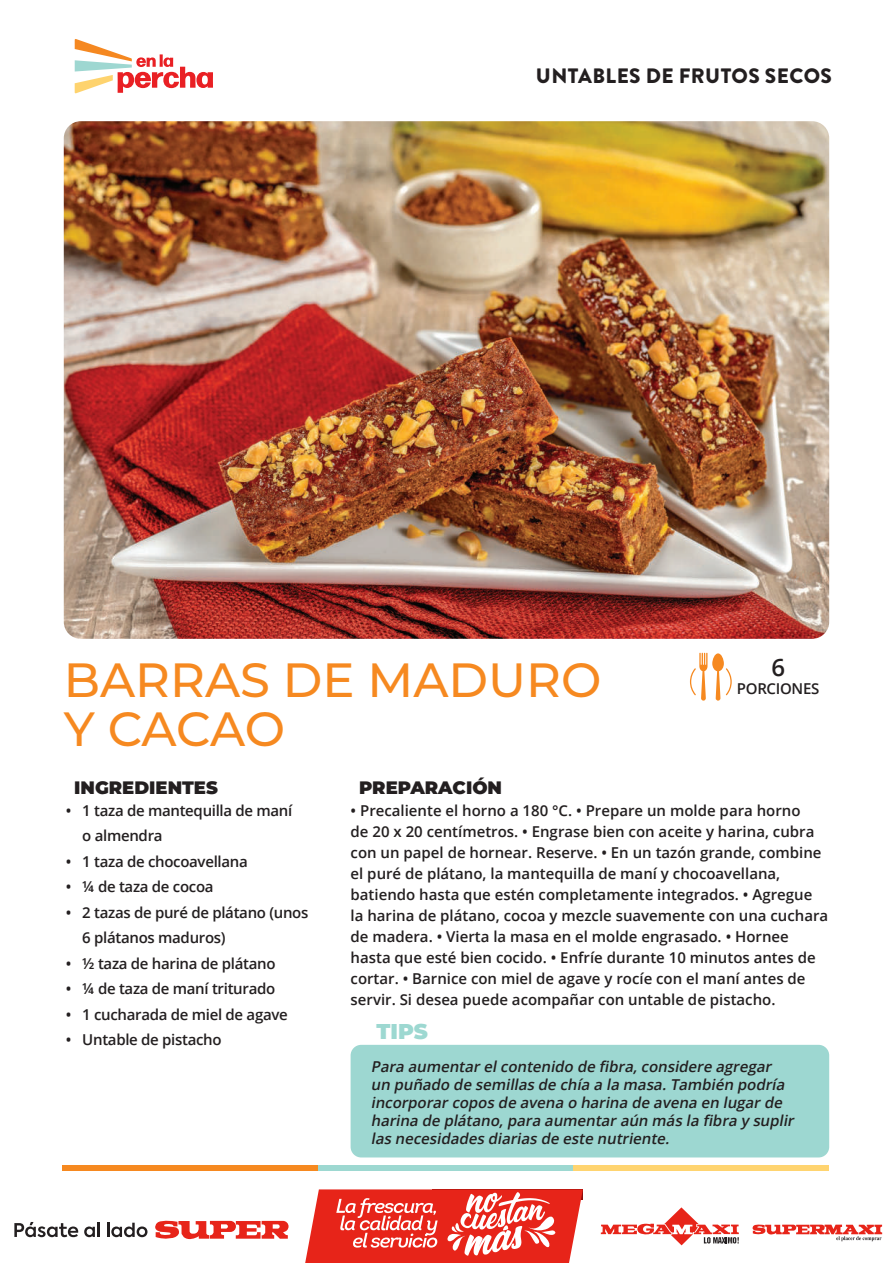
<style>
.page{position:relative;width:893px;height:1263px;background:#fff}
.page>*{position:absolute;margin:0;border:0;box-sizing:border-box;transform-origin:0 0}
.t1{font:500 48px/49.5px "Montserrat";color:#f68920}
.t2{font:600 24px "Open Sans";color:#231f20}
.t3{font:900 21.45px "Montserrat";color:#9dd8d1}
.t4{font:900 20.85px "Brandon Grotesque";letter-spacing:.02em;color:#231f20}
.t5{font:900 18px "Montserrat";color:#231f20}
.t6{font:600 15px/21px "Open Sans";color:#231f20}
.t7{font:italic 600 15px/18px "Open Sans";color:#231f20}
.t8{font:600 15px/25.5px "Open Sans";letter-spacing:-.02em;color:#231f20}
</style>
<div class="page">
<svg style="left:601px;top:1207px;width:138px;height:38px"></svg>
<svg style="left:752px;top:1224px;width:130px;height:17px"></svg>
<svg style="left:155px;top:1220px;width:134px;height:20px"></svg>
<svg style="left:14px;top:1222px;width:64px;height:15px"></svg>
<svg style="left:84px;top:1226px;width:11px;height:11px"></svg>
<hr style="left:97px;top:1223px;width:3px;height:14px;background:#231f20">
<svg style="left:107px;top:1223px;width:40px;height:14px"></svg>
<svg style="left:305px;top:1189px;width:278px;height:74px"></svg>
<svg style="left:75px;top:39px;width:138px;height:55px"></svg>
<div style="left:63px;top:1165px;width:255px;height:5px;background:#f68920"></div>
<div style="left:318px;top:1165px;width:256px;height:5px;background:#9dd8d1"></div>
<div style="left:574px;top:1165px;width:255px;height:5px;background:#ffd470"></div>
<img style="left:64px;top:121px;width:765px;height:518px">
<svg style="left:690px;top:653px;width:42px;height:48px"></svg>
<div style="left:351px;top:1045px;width:478px;height:112px;background:#9dd7d1;border-radius:11px"></div>
<h3 class="t4" style="left:536px;top:61px;width:298px">UNTABLES DE FRUTOS SECOS</h3>
<h2 class="t2" style="left:771px;top:651px;width:15px">6</h2>
<p class="t8" style="left:737px;top:676px;width:84px">PORCIONES</p>
<h1 class="t1" style="left:64px;top:653px;width:539px">BARRAS DE MADURO<br>Y CACAO</h1>
<p class="t5" style="left:74px;top:774px;width:145px">INGREDIENTES</p>
<p class="t5" style="left:359px;top:774px;width:144px">PREPARACIÓN</p>
<p class="t8" style="left:82px;top:797px;width:212px;text-indent:-17px">• 1 taza de mantequilla de maní o almendra</p>
<p class="t8" style="left:66px;top:848px;width:183px">• 1 taza de chocoavellana</p>
<p class="t8" style="left:66px;top:874px;width:149px">• ¼ de taza de cocoa</p>
<p class="t8" style="left:82px;top:899px;width:228px;text-indent:-16px">• 2 tazas de puré de plátano (unos<br>6 plátanos maduros)</p>
<p class="t8" style="left:66px;top:950px;width:211px">• ½ taza de harina de plátano</p>
<p class="t8" style="left:66px;top:976px;width:211px">• ¼ de taza de maní triturado</p>
<p class="t8" style="left:66px;top:1001px;width:223px">• 1 cucharada de miel de agave</p>
<p class="t8" style="left:66px;top:1027px;width:157px">• Untable de pistacho</p>
<p class="t6" style="left:351px;top:799px;width:479px">• Precaliente el horno a 180 °C. • Prepare un molde para horno<br>de 20 x 20 centímetros. • Engrase bien con aceite y harina, cubra con un papel de hornear. Reserve. • En un tazón grande, combine el puré de plátano, la mantequilla de maní y chocoavellana, batiendo hasta que estén completamente integrados. • Agregue la harina de plátano, cocoa y mezcle suavemente con una cuchara de madera. • Vierta la masa en el molde engrasado. • Hornee hasta que esté bien cocido. • Enfríe durante 10 minutos antes de cortar. • Barnice con miel de agave y rocíe con el maní antes de servir. Si desea puede acompañar con untable de pistacho.</p>
<h3 class="t3" style="left:376px;top:1016px;width:53px">TIPS</h3>
<p class="t7" style="left:371px;top:1057px;width:428px">Para aumentarelcontenido de fibra,considere agregar un puñado de semillas de chía a la masa.También podría incorporarcopos de avena o harina de avena en lugarde harina de plátano,para aumentaraún más la fibra y suplir las necesidades diarias de este nutriente.</p>
</div>
